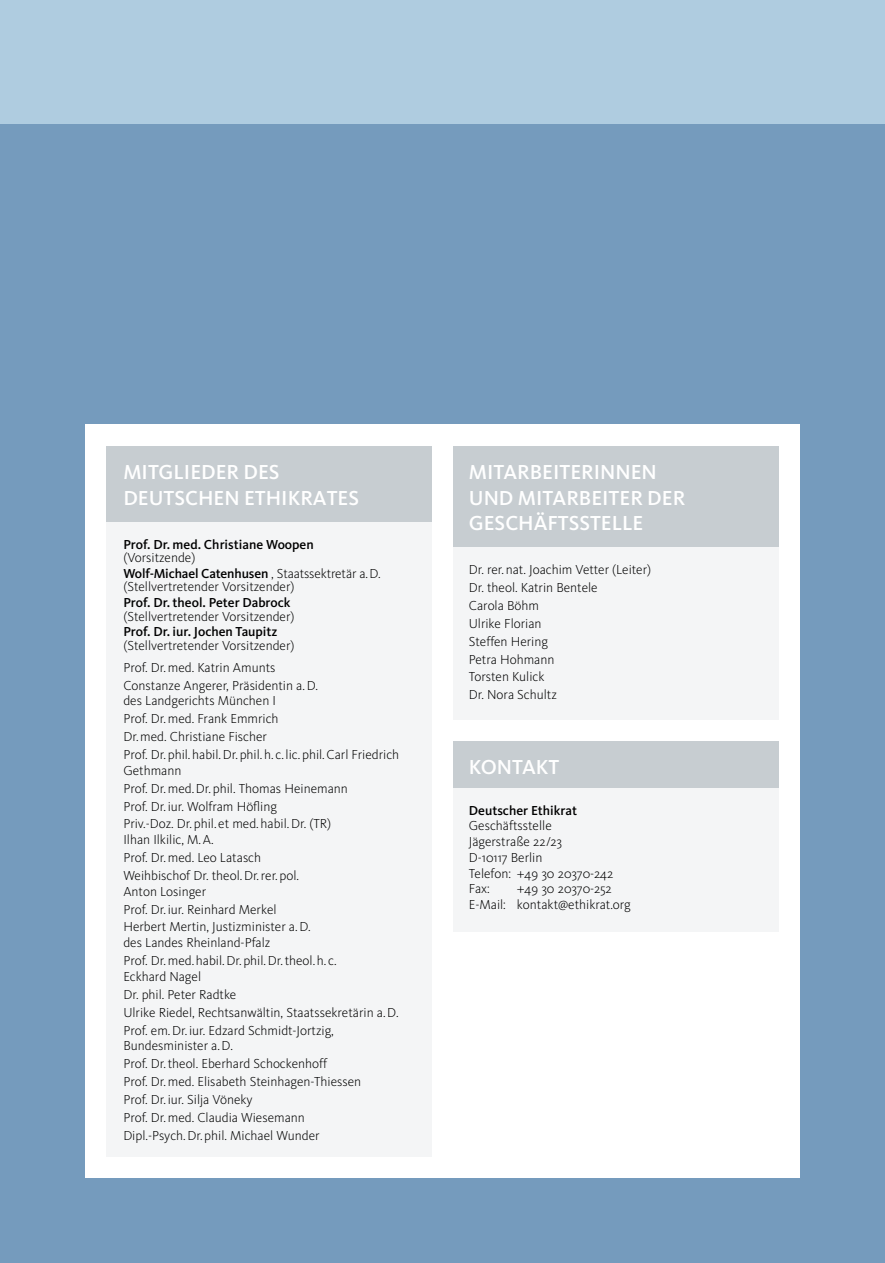
<style>
.page{position:relative;width:885px;height:1263px;background:#fff}
.page>*{position:absolute;margin:0;border:0;box-sizing:border-box;transform-origin:0 0}
.t1{font:500 21px/25.2px "Kievit";color:#fff}
.t2{font:300 13.5px/17.9px "Kievit";color:#000}
.t3{font:500 13.5px "Kievit";color:#000}
.s1{font-weight:500}
</style>
<div class="page">
<div style="left:0;top:64px;width:884px;height:1199px;background:#759bbd"></div>
<div style="left:0;top:0;width:884px;height:123px;background:#afcce0"></div>
<div style="left:85px;top:424px;width:714px;height:754px;background:#fff"></div>
<div style="left:106px;top:447px;width:326px;height:710px;background:#f4f5f6"></div>
<div style="left:106px;top:446px;width:326px;height:76px;background:#c7cdd1"></div>
<div style="left:453px;top:742px;width:325px;height:190px;background:#f4f5f6"></div>
<div style="left:453px;top:741px;width:325px;height:46px;background:#c7cdd1"></div>
<div style="left:453px;top:447px;width:325px;height:273px;background:#f4f5f6"></div>
<div style="left:453px;top:446px;width:325px;height:101px;background:#c7cdd1"></div>
<h1 class="t1" style="left:123px;top:460px;width:237px">MITGLIEDER DES<br>DEUTSCHEN ETHIKRATES</h1>
<p class="t3" style="left:123px;top:536px;width:192px">Prof. Dr. med. Christiane Woopen</p>
<p class="t2" style="left:123px;top:550px;width:259px;line-height:15.6px">(Vorsitzende)<br><span class="s1">Wolf-Michael Catenhusen</span> , Staatssektretär a.D.</p>
<p class="t2" style="left:123px;top:578px;width:173px">(Stellvertretender Vorsitzender)</p>
<p class="t3" style="left:123px;top:595px;width:169px">Prof. Dr. theol. Peter Dabrock</p>
<p class="t2" style="left:123px;top:607px;width:173px">(Stellvertretender Vorsitzender)</p>
<p class="t3" style="left:123px;top:624px;width:156px">Prof. Dr. iur. Jochen Taupitz</p>
<p class="t2" style="left:123px;top:634px;width:173px;line-height:22.2px">(Stellvertretender Vorsitzender)<br>Prof. Dr.med. Katrin Amunts</p>
<p class="t2" style="left:123px;top:677px;width:196px;line-height:15.8px">Constanze Angerer, Präsidentin a.D. des Landgerichts München I</p>
<p class="t2" style="left:123px;top:710px;width:277px">Prof. Dr.med. Frank Emmrich<br>Dr.med. Christiane Fischer<br>Prof. Dr.phil.habil.Dr.phil.h. c. lic.phil.Carl Friedrich</p>
<p class="t2" style="left:123px;top:762px;width:226px">Gethmann<br>Prof. Dr.med.Dr.phil. Thomas Heinemann<br>Prof. Dr. iur. Wolfram Höfling<br>Priv.-Doz. Dr.phil. et med.habil.Dr. (TR)</p>
<p class="t2" style="left:123px;top:831px;width:177px">Ilhan Ilkilic, M.A.<br>Prof. Dr.med. Leo Latasch<br>Weihbischof Dr. theol.Dr.rer.pol.</p>
<p class="t2" style="left:123px;top:882px;width:189px">Anton Losinger<br>Prof. Dr. iur. Reinhard Merkel<br>Herbert Mertin, Justizminister a.D.</p>
<p class="t2" style="left:123px;top:934px;width:215px">des Landes Rheinland-Pfalz<br>Prof. Dr.med.habil.Dr.phil.Dr.theol.h. c.</p>
<p class="t2" style="left:123px;top:968px;width:277px">Eckhard Nagel<br>Dr. phil. Peter Radtke<br>Ulrike Riedel, Rechtsanwältin, Staatssekretärin a.D.<br>Prof. em.Dr. iur. Edzard Schmidt-Jortzig,</p>
<p class="t2" style="left:123px;top:1037px;width:239px">Bundesminister a.D.<br>Prof. Dr.theol. Eberhard Schockenhoff<br>Prof. Dr.med. Elisabeth Steinhagen-Thiessen Prof. Dr. iur. Silja Vöneky<br>Prof. Dr.med. Claudia Wiesemann Dipl.-Psych.Dr.phil. Michael Wunder</p>
<h1 class="t1" style="left:469px;top:460px;width:218px">MITARBEITERINNEN<br>UND MITARBEITER DER<br>GESCHÄFTSSTELLE</h1>
<p class="t2" style="left:469px;top:561px;width:184px">Dr. rer.nat. Joachim Vetter (Leiter)<br>Dr. theol. Katrin Bentele<br>Carola Böhm<br>Ulrike Florian<br>Steffen Hering<br>Petra Hohmann<br>Torsten Kulick<br>Dr. Nora Schultz</p>
<h1 class="t1" style="left:469px;top:754px;width:92px">KONTAKT</h1>
<p class="t3" style="left:469px;top:802px;width:110px">Deutscher Ethikrat</p>
<p class="t2" style="left:469px;top:818px;width:146px;line-height:15.8px">Geschäftsstelle<br>Jägerstraße 22/23<br>D-10117 Berlin<br>Telefon: +49 30 20370-242<br>Fax:</p>
<p class="t2" style="left:469px;top:881px;width:163px;line-height:15.8px;text-indent:48px">+49 30 20370-252<br>E-Mail: kontakt@ethikrat.org</p>
</div>
